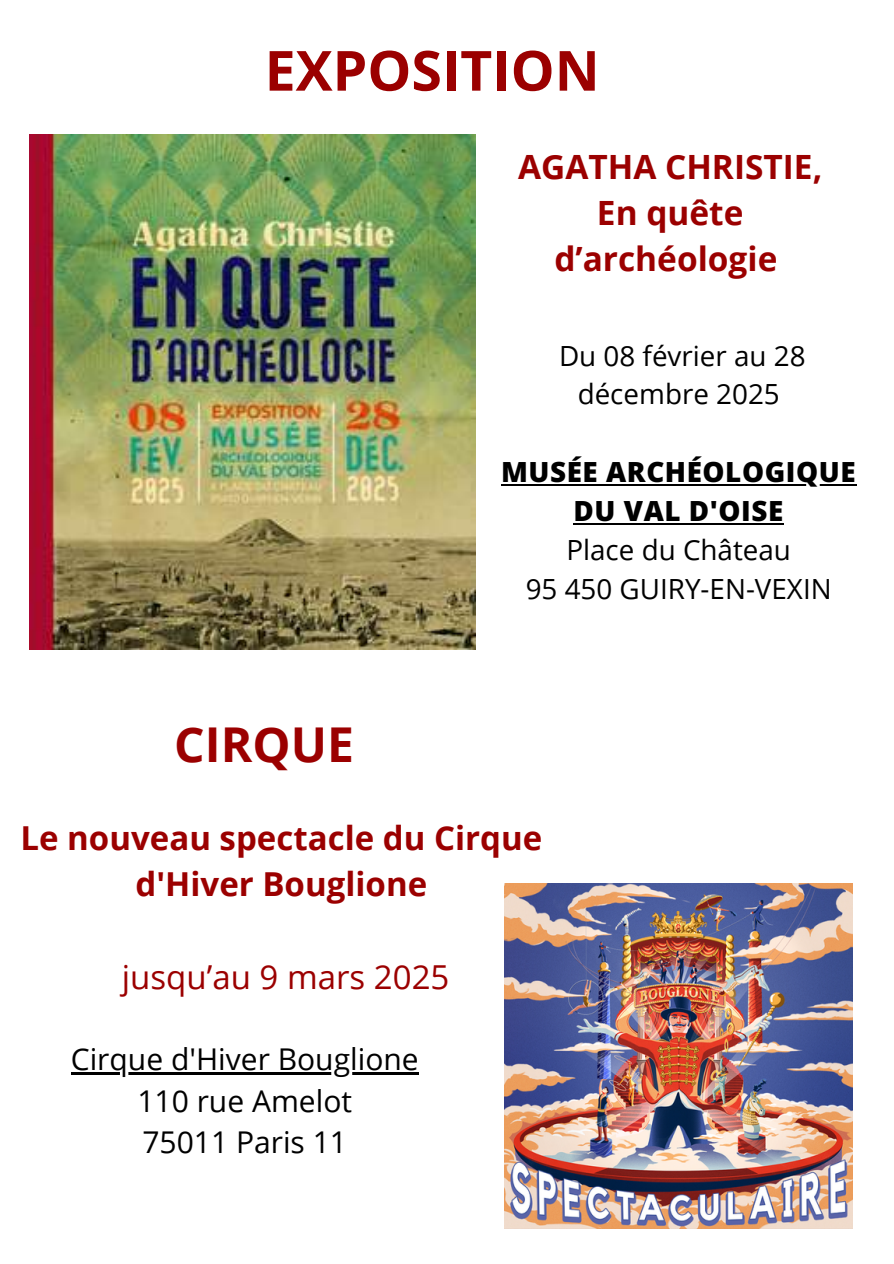
<style>
.page{position:relative;width:894px;height:1264px;background:#fff}
.page>*{position:absolute;margin:0;border:0;box-sizing:border-box;transform-origin:0 0}
.t1{font:700 55.35px "Open Sans";color:#9b0000}
.t2{font:700 48px "Open Sans";color:#9b0000}
.t3{font:700 33.45px/46.2px "Open Sans";color:#9b0000;text-align:center}
.t4{font:700 33px/46.2px "Open Sans";color:#9b0000;text-align:center}
.t5{font:33px "Open Sans";color:#9b0000}
.t6{font:30px "Open Sans";color:#000}
.t7{font:27.75px/38.8px "Open Sans";color:#000;text-align:center}
.t8{font:800 27.75px/38.8px "Open Sans";letter-spacing:.02em;color:#000;text-align:center}
</style>
<div class="page">
<img style="left:29px;top:134px;width:446px;height:515px">
<img style="left:504px;top:883px;width:348px;height:345px">
<hr style="left:501px;top:484px;width:355px;height:2px;background:#000">
<hr style="left:573px;top:523px;width:210px;height:1px;background:#000">
<hr style="left:71px;top:1072px;width:347px;height:2px;background:#000">
<h1 class="t1" style="left:264px;top:32px;width:336px">EXPOSITION</h1>
<p class="t3" style="left:518px;top:143px;width:306px">AGATHA CHRISTIE,<br>En quête d’archéologie</p>
<p class="t7" style="left:559px;top:335px;width:248px">Du 08 février au 28 décembre 2025</p>
<p class="t2" style="left:174px;top:711px;width:181px">CIRQUE</p>
<h3 class="t8" style="left:501px;top:452px;width:356px">MUSÉE ARCHÉOLOGIQUE<br>DU VAL D'OISE</h3>
<p class="t7" style="left:566px;top:529px;width:226px">Place du Château</p>
<p class="t7" style="left:525px;top:568px;width:307px">95 450 GUIRY-EN-VEXIN</p>
<p class="t4" style="left:21px;top:814px;width:523px">Le nouveau spectacle du Cirque d'Hiver Bouglione</p>
<h2 class="t5" style="left:122px;top:953px;width:329px">jusqu’au 9 mars 2025</h2>
<h3 class="t6" style="left:71px;top:1037px;width:349px">Cirque d'Hiver Bouglione</h3>
<h4 class="t6" style="left:137px;top:1079px;width:216px">110 rue Amelot</h4>
<p class="t6" style="left:142px;top:1121px;width:206px">75011 Paris 11</p>
</div>
